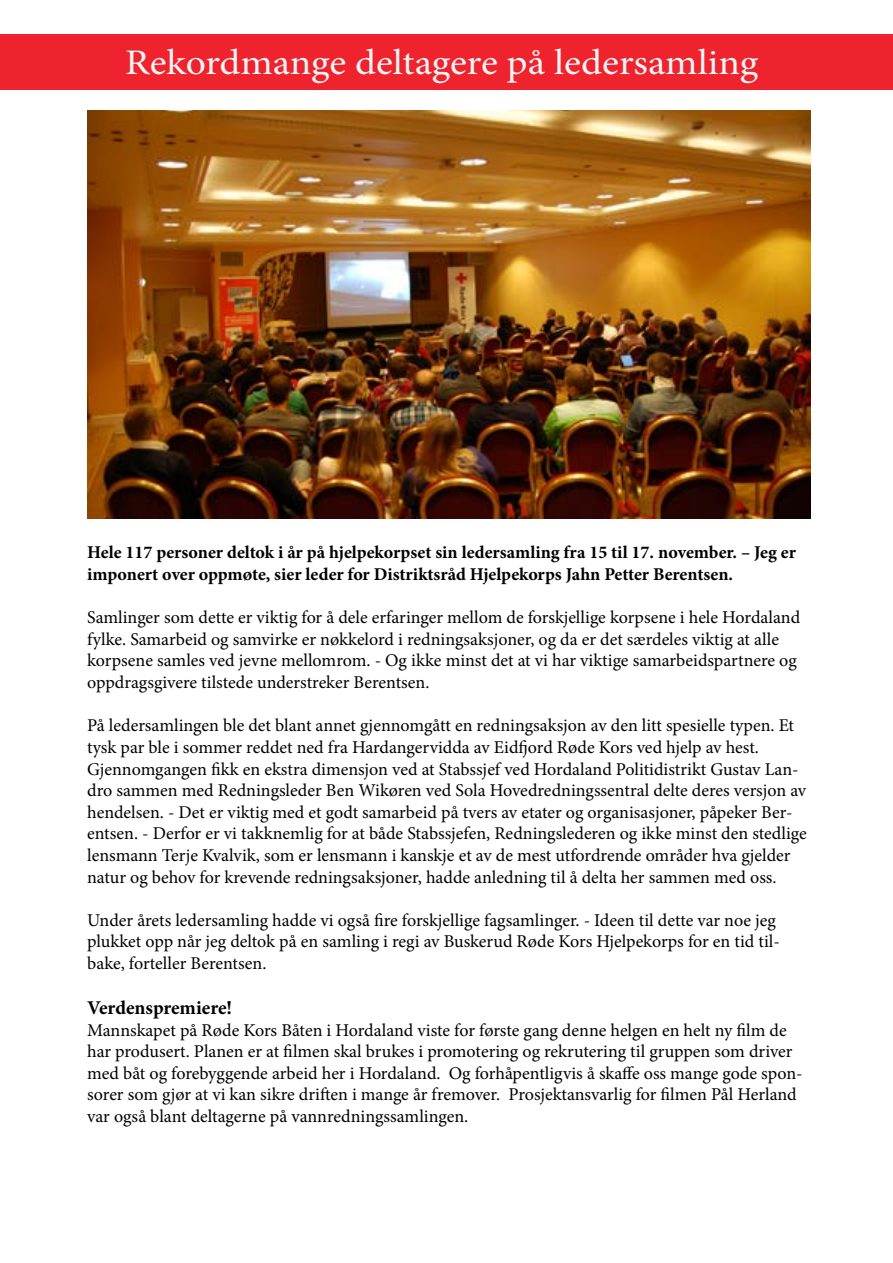
<style>
.page{position:relative;width:893px;height:1263px;background:#fff}
.page>*{position:absolute;margin:0;border:0;box-sizing:border-box;transform-origin:0 0}
.t1{font:36px "Minion Pro";letter-spacing:-.005em;color:#f6f6f6;scale:1.1 1}
.t2{font:700 19.5px "Minion Pro";letter-spacing:-.005em;color:#000}
.t3{font:18px/21.6px "Minion Pro";color:#000}
.t4{font:700 18px/21.6px "Minion Pro";letter-spacing:-.005em;color:#000}
</style>
<div class="page">
<div style="left:0;top:34px;width:893px;height:55px;background:#ef232d"></div>
<img style="left:87px;top:111px;width:723px;height:408px">
<h1 class="t1" style="left:125px;top:38px;width:577px">Rekordmange deltagere på ledersamling</h1>
<p class="t4" style="left:87px;top:542px;width:710px">Hele 117 personer deltok i år på hjelpekorpset sin ledersamling fra 15 til 17. november. – Jeg er imponert over oppmøte, sier leder for Distriktsråd Hjelpekorps Jahn Petter Berentsen.</p>
<p class="t3" style="left:87px;top:607px;width:714px">Samlinger som dette er viktig for å dele erfaringer mellom de forskjellige korpsene i hele Hordaland fylke. Samarbeid og samvirke er nøkkelord i redningsaksjoner, og da er det særdeles viktig at alle korpsene samles ved jevne mellomrom. - Og ikke minst det at vi har viktige samarbeidspartnere og oppdragsgivere tilstede understreker Berentsen.</p>
<p class="t3" style="left:87px;top:715px;width:721px">På ledersamlingen ble det blant annet gjennomgått en redningsaksjon av den litt spesielle typen. Et tysk par ble i sommer reddet ned fra Hardangervidda av Eidfjord Røde Kors ved hjelp av hest.<br>Gjennomgangen fikk en ekstra dimensjon ved at Stabssjef ved Hordaland Politidistrikt Gustav Lan&shy;dro sammen med Redningsleder Ben Wikøren ved Sola Hovedredningssentral delte deres versjon av hendelsen. - Det er viktig med et godt samarbeid på tvers av etater og organisasjoner, påpeker Ber&shy;entsen. - Derfor er vi takknemlig for at både Stabssjefen, Redningslederen og ikke minst den stedlige lensmann Terje Kvalvik, som er lensmann i kanskje et av de mest utfordrende områder hva gjelder natur og behov for krevende redningsaksjoner, hadde anledning til å delta her sammen med oss.</p>
<p class="t3" style="left:87px;top:909px;width:694px">Under årets ledersamling hadde vi også fire forskjellige fagsamlinger. - Ideen til dette var noe jeg plukket opp når jeg deltok på en samling i regi av Buskerud Røde Kors Hjelpekorps for en tid til&shy;bake, forteller Berentsen.</p>
<p class="t2" style="left:87px;top:994px;width:146px">Verdenspremiere!</p>
<p class="t3" style="left:87px;top:1019px;width:717px">Mannskapet på Røde Kors Båten i Hordaland viste for første gang denne helgen en helt ny film de har produsert. Planen er at filmen skal brukes i promotering og rekrutering til gruppen som driver med båt og forebyggende arbeid her i Hordaland. Og forhåpentligvis å skaffe oss mange gode spon&shy;sorer som gjør at vi kan sikre driften i mange år fremover. Prosjektansvarlig for filmen Pål Herland var også blant deltagerne på vannredningssamlingen.</p>
</div>
